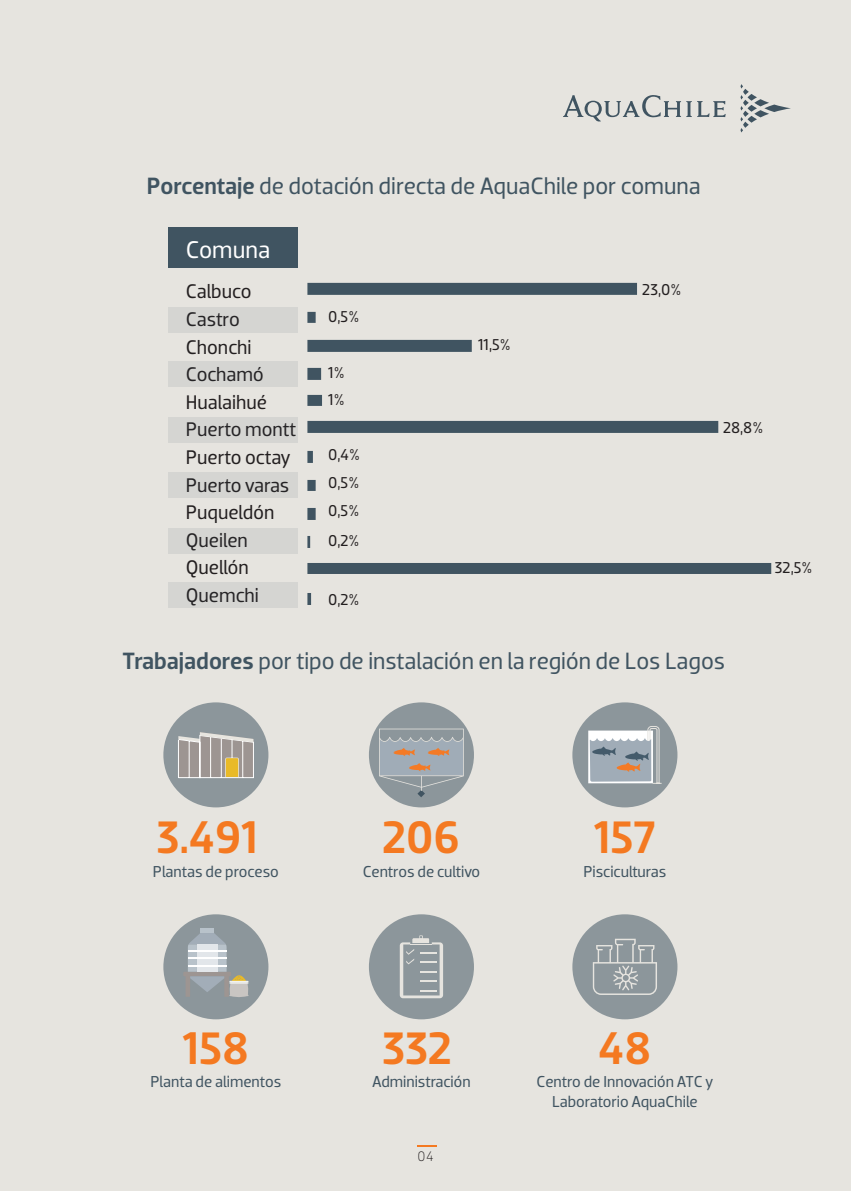
<style>
.page{position:relative;width:851px;height:1191px;background:#fff}
.page>*{position:absolute;margin:0;border:0;box-sizing:border-box;transform-origin:0 0}
.t1{font:500 46.4px "Dobra";color:#f47921}
.t2{font:24.6px "Dobra";color:#fff}
.t3{font:24px "Dobra";color:#405461}
.t4{font:20px/27.6px "Dobra";color:#231f20}
.t5{font:16.2px/19.4px "Dobra";color:#405461;text-align:center}
.t6{font:16px/27.6px "Dobra";color:#231f20}
.t7{font:300 14px "Dobra";color:#231f20}
.s1{font-weight:500}
</style>
<div class="page">
<div style="left:0;top:0;width:850px;height:1191px;background:#e6e4df"></div>
<svg style="left:740px;top:84px;width:50px;height:48px"></svg>
<svg style="left:697px;top:101px;width:28px;height:16px"></svg>
<svg style="left:563px;top:95px;width:128px;height:26px"></svg>
<svg style="left:417px;top:1145px;width:19px;height:1px"></svg>
<div style="left:168px;top:228px;width:130px;height:40px;background:#405461"></div>
<div style="left:168px;top:307px;width:130px;height:26px;background:#d5d5d2"></div>
<div style="left:168px;top:361px;width:130px;height:26px;background:#d5d5d2"></div>
<div style="left:168px;top:418px;width:130px;height:25px;background:#d5d5d2"></div>
<div style="left:168px;top:472px;width:130px;height:25px;background:#d5d5d2"></div>
<div style="left:168px;top:528px;width:130px;height:25px;background:#d5d5d2"></div>
<div style="left:168px;top:582px;width:130px;height:25px;background:#d5d5d2"></div>
<svg style="left:307px;top:283px;width:464px;height:322px"></svg>
<div style="left:572px;top:702px;width:105px;height:105px;background:#8c969b;border-radius:50%"></div>
<svg style="left:588px;top:726px;width:73px;height:57px;background:#afb5ba"></svg>
<div style="left:163px;top:702px;width:105px;height:105px;background:#8c969b;border-radius:50%"></div>
<svg style="left:178px;top:732px;width:76px;height:46px;background:#b1aa9e"></svg>
<div style="left:369px;top:702px;width:105px;height:105px;background:#8c969b;border-radius:50%"></div>
<svg style="left:379px;top:728px;width:84px;height:69px"></svg>
<div style="left:163px;top:914px;width:105px;height:105px;background:#8c969b;border-radius:50%"></div>
<div style="left:200px;top:928px;width:14px;height:5px;background:#b8c2ca"></div>
<svg style="left:183px;top:933px;width:65px;height:64px"></svg>
<div style="left:369px;top:914px;width:105px;height:105px;background:#8c969b;border-radius:50%"></div>
<svg style="left:400px;top:935px;width:43px;height:63px"></svg>
<div style="left:572px;top:914px;width:105px;height:105px;background:#8c969b;border-radius:50%"></div>
<svg style="left:592px;top:938px;width:65px;height:57px"></svg>
<h3 class="t3" style="left:147px;top:172px;width:555px"><span class="s1">Porcentaje</span> de dotación directa de AquaChile por comuna</h3>
<h2 class="t2" style="left:186px;top:236px;width:86px">Comuna</h2>
<p class="t4" style="left:186px;top:278px;width:112px">Calbuco<br>Castro<br>Chonchi<br>Cochamó<br>Hualaihué<br>Puerto montt<br>Puerto octay<br>Puerto varas<br>Puqueldón<br>Queilen<br>Quellón<br>Quemchi</p>
<p class="t6" style="left:328px;top:303px;width:33px">0,5%</p>
<p class="t6" style="left:328px;top:358px;width:18px">1%<br>1%</p>
<p class="t6" style="left:328px;top:441px;width:33px;text-align:justify">0,4% 0,5% 0,5%</p>
<p class="t6" style="left:328px;top:526px;width:33px">0,2%</p>
<p class="t6" style="left:328px;top:586px;width:33px">0,2%</p>
<p class="t6" style="left:478px;top:331px;width:34px">11,5%</p>
<p class="t6" style="left:642px;top:275px;width:41px">23,0%</p>
<p class="t6" style="left:723px;top:413px;width:42px">28,8%</p>
<p class="t6" style="left:774px;top:554px;width:39px">32,5%</p>
<h3 class="t3" style="left:122px;top:646px;width:604px"><span class="s1">Trabajadores</span> por tipo de instalación en la región de Los Lagos</h3>
<h1 class="t1" style="left:157px;top:810px;width:103px">3.491</h1>
<h1 class="t1" style="left:594px;top:810px;width:63px">157</h1>
<p class="t5" style="left:153px;top:861px;width:127px">Plantas de proceso</p>
<h1 class="t1" style="left:382px;top:810px;width:79px">206</h1>
<p class="t5" style="left:363px;top:861px;width:119px">Centros de cultivo</p>
<p class="t5" style="left:583px;top:861px;width:84px">Pisciculturas</p>
<h1 class="t1" style="left:183px;top:1020px;width:68px">158</h1>
<p class="t5" style="left:150px;top:1072px;width:132px">Planta de alimentos</p>
<h1 class="t1" style="left:382px;top:1020px;width:71px">332</h1>
<p class="t5" style="left:372px;top:1072px;width:100px">Administración</p>
<p class="t7" style="left:417px;top:1148px;width:18px">04</p>
<h1 class="t1" style="left:598px;top:1020px;width:54px">48</h1>
<p class="t5" style="left:536px;top:1072px;width:178px">Centro de Innovación ATC y<br>Laboratorio AquaChile</p>
</div>
